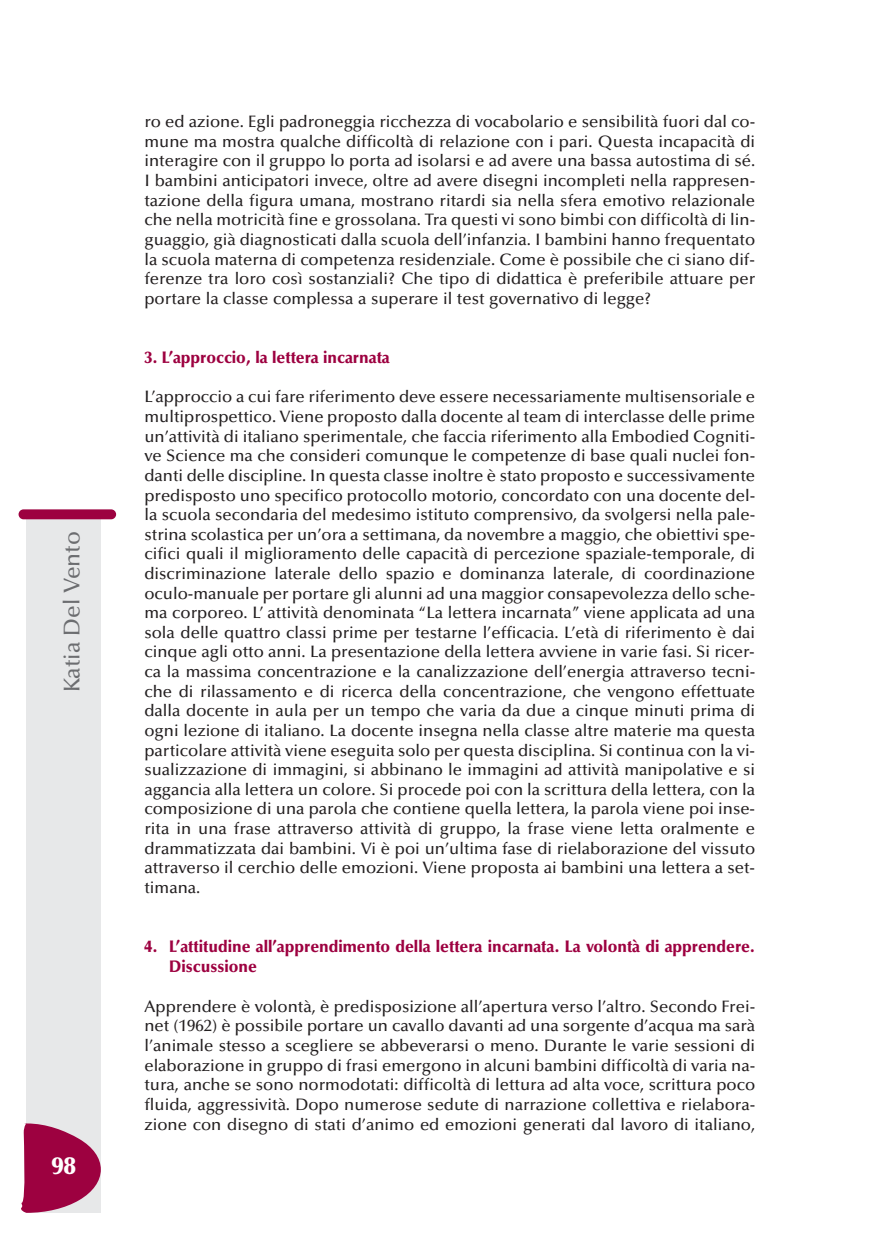
<style>
.page{position:relative;width:869px;height:1241px;background:#fff}
.page>*{position:absolute;margin:0;border:0;box-sizing:border-box;transform-origin:0 0}
.t1{font:900 24.5px "Optima";color:#fff}
.t2{font:500 22.75px "Optima";color:#6c6d70}
.t3{font:500 16.62px/19.6px "Optima";color:#231f20;text-align:justify}
.t4{font:900 16.62px/20.3px "Optima";color:#9d0140;scale:.95 1}
</style>
<div class="page">
<div style="left:27px;top:517px;width:74px;height:695px;background:#e7e8e9"></div>
<div style="left:19px;top:509px;width:97px;height:10px;background:#9d0140;border-radius:5px"></div>
<svg style="left:21px;top:1122px;width:80px;height:90px"></svg>
<h2 class="t2" style="left:63px;top:692px;width:163px;rotate:-90deg">Katia Del Vento</h2>
<h1 class="t1" style="left:52px;top:1155px;width:26px">98</h1>
<p class="t3" style="left:144px;top:113px;width:612px">ro ed azione. Egli padroneggia ricchezza di vocabolario e sensibilità fuori dal co&shy;mune ma mostra qualche difficoltà di relazione con i pari. Questa incapacità di interagire con il gruppo lo porta ad isolarsi e ad avere una bassa autostima di sé.<br>I bambini anticipatori invece, oltre ad avere disegni incompleti nella rappresen&shy;tazione della figura umana, mostrano ritardi sia nella sfera emotivo relazionale che nella motricità fine e grossolana. Tra questi vi sono bimbi con difficoltà di lin&shy;guaggio, già diagnosticati dalla scuola dell’infanzia. I bambini hanno frequentato la scuola materna di competenza residenziale. Come è possibile che ci siano dif&shy;ferenze tra loro così sostanziali? Che tipo di didattica è preferibile attuare per portare la classe complessa a superare il test governativo di legge?</p>
<p class="t4" style="left:144px;top:348px;width:260px">3. L’approccio, la lettera incarnata</p>
<p class="t3" style="left:144px;top:389px;width:612px">L’approccio a cui fare riferimento deve essere necessariamente multisensoriale e multiprospettico. Viene proposto dalla docente al team di interclasse delle prime un’attività di italiano sperimentale, che faccia riferimento alla Embodied Cogniti&shy;ve Science ma che consideri comunque le competenze di base quali nuclei fon&shy;danti delle discipline. In questa classe inoltre è stato proposto e successivamente predisposto uno specifico protocollo motorio, concordato con una docente del&shy;la scuola secondaria del medesimo istituto comprensivo, da svolgersi nella pale&shy;strina scolastica per un’ora a settimana, da novembre a maggio, che obiettivi spe&shy;cifici quali il miglioramento delle capacità di percezione spaziale-temporale, di discriminazione laterale dello spazio e dominanza laterale, di coordinazione oculo-manuale per portare gli alunni ad una maggior consapevolezza dello sche&shy;ma corporeo. L’ attività denominata “La lettera incarnata” viene applicata ad una sola delle quattro classi prime per testarne l’efficacia. L’età di riferimento è dai cinque agli otto anni. La presentazione della lettera avviene in varie fasi. Si ricer&shy;ca la massima concentrazione e la canalizzazione dell’energia attraverso tecni&shy;che di rilassamento e di ricerca della concentrazione, che vengono effettuate dalla docente in aula per un tempo che varia da due a cinque minuti prima di ogni lezione di italiano. La docente insegna nella classe altre materie ma questa particolare attività viene eseguita solo per questa disciplina. Si continua con la vi&shy;sualizzazione di immagini, si abbinano le immagini ad attività manipolative e si aggancia alla lettera un colore. Si procede poi con la scrittura della lettera, con la composizione di una parola che contiene quella lettera, la parola viene poi inse&shy;rita in una frase attraverso attività di gruppo, la frase viene letta oralmente e drammatizzata dai bambini. Vi è poi un’ultima fase di rielaborazione del vissuto attraverso il cerchio delle emozioni. Viene proposta ai bambini una lettera a set&shy;timana.</p>
<p class="t4" style="left:169px;top:937px;width:618px;text-indent:-25px">4. L’attitudine all’apprendimento della lettera incarnata. La volontà di apprendere.<br>Discussione</p>
<p class="t3" style="left:144px;top:997px;width:612px">Apprendere è volontà, è predisposizione all’apertura verso l’altro. Secondo Frei&shy;net (1962) è possibile portare un cavallo davanti ad una sorgente d’acqua ma sarà l’animale stesso a scegliere se abbeverarsi o meno. Durante le varie sessioni di elaborazione in gruppo di frasi emergono in alcuni bambini difficoltà di varia na&shy;tura, anche se sono normodotati: difficoltà di lettura ad alta voce, scrittura poco fluida, aggressività. Dopo numerose sedute di narrazione collettiva e rielabora&shy;zione con disegno di stati d’animo ed emozioni generati dal lavoro di italiano,</p>
</div>
